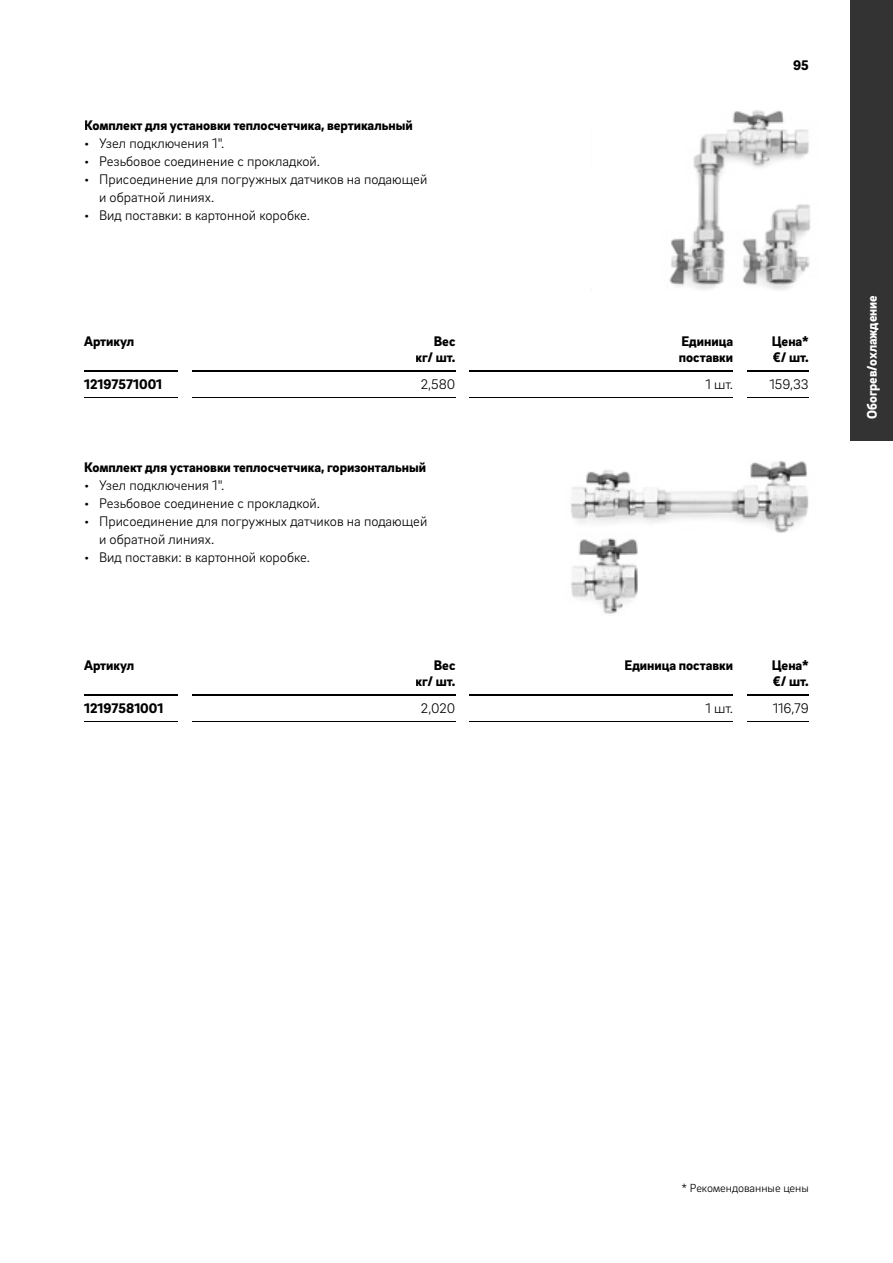
<style>
.page{position:relative;width:893px;height:1263px;background:#fff}
.page>*{position:absolute;margin:0;border:0;box-sizing:border-box;transform-origin:0 0}
.t1{font:300 14.25px/18px "Brix Sans";color:#000}
.t2{font:900 14.25px/16.5px "Brix Sans";color:#000}
.t3{font:900 14.25px "Brix Sans";color:#fff;scale:.96 1}
.t4{font:300 12px "Brix Sans";color:#000}
</style>
<div class="page">
<div style="left:850px;top:0;width:43px;height:440px;background:#333"></div>
<hr style="left:84px;top:398px;width:94px;height:1px;background:#000">
<hr style="left:192px;top:398px;width:263px;height:1px;background:#000">
<hr style="left:469px;top:398px;width:264px;height:1px;background:#000">
<hr style="left:747px;top:398px;width:62px;height:1px;background:#000">
<hr style="left:84px;top:370px;width:94px;height:1px;background:#000">
<hr style="left:192px;top:370px;width:263px;height:1px;background:#000">
<hr style="left:469px;top:370px;width:264px;height:1px;background:#000">
<hr style="left:747px;top:370px;width:62px;height:1px;background:#000">
<img style="left:669px;top:110px;width:141px;height:180px">
<hr style="left:84px;top:722px;width:94px;height:1px;background:#000">
<hr style="left:192px;top:722px;width:263px;height:1px;background:#000">
<hr style="left:469px;top:722px;width:264px;height:1px;background:#000">
<hr style="left:747px;top:722px;width:62px;height:1px;background:#000">
<hr style="left:84px;top:694px;width:94px;height:1px;background:#000">
<hr style="left:192px;top:694px;width:263px;height:1px;background:#000">
<hr style="left:469px;top:694px;width:264px;height:1px;background:#000">
<hr style="left:747px;top:694px;width:62px;height:1px;background:#000">
<img style="left:571px;top:461px;width:238px;height:153px">
<p class="t2" style="left:84px;top:118px;width:330px">Комплект для установки теплосчетчика, вертикальный</p>
<p class="t1" style="left:84px;top:133px;width:142px">• Узел подключения 1".</p>
<p class="t1" style="left:84px;top:151px;width:237px">• Резьбовое соединение с прокладкой.</p>
<p class="t1" style="left:99px;top:169px;width:330px;text-indent:-15px">• Присоединение для погружных датчиков на подающей и обратной линиях.</p>
<p class="t1" style="left:84px;top:205px;width:227px">• Вид поставки: в картонной коробке.</p>
<p class="t2" style="left:793px;top:58px;width:17px">95</p>
<p class="t2" style="left:84px;top:334px;width:51px">Артикул</p>
<p class="t2" style="left:415px;top:334px;width:41px;text-align:right">Вес кг/ шт.</p>
<p class="t2" style="left:679px;top:334px;width:56px">Единица поставки</p>
<p class="t2" style="left:772px;top:334px;width:39px">Цена* €/ шт.</p>
<p class="t2" style="left:84px;top:378px;width:79px">12197571001</p>
<p class="t1" style="left:421px;top:375px;width:36px">2,580</p>
<p class="t1" style="left:705px;top:375px;width:29px">1 шт.</p>
<p class="t1" style="left:769px;top:375px;width:41px">159,33</p>
<p class="t2" style="left:84px;top:460px;width:343px">Комплект для установки теплосчетчика, горизонтальный</p>
<p class="t1" style="left:84px;top:475px;width:142px">• Узел подключения 1".</p>
<p class="t1" style="left:84px;top:493px;width:237px">• Резьбовое соединение с прокладкой.</p>
<p class="t1" style="left:99px;top:511px;width:330px;text-indent:-15px">• Присоединение для погружных датчиков на подающей и обратной линиях.</p>
<p class="t1" style="left:84px;top:547px;width:227px">• Вид поставки: в картонной коробке.</p>
<p class="t2" style="left:84px;top:658px;width:51px">Артикул</p>
<p class="t2" style="left:415px;top:658px;width:41px;text-align:right">Вес кг/ шт.</p>
<p class="t2" style="left:625px;top:658px;width:110px">Единица поставки</p>
<p class="t2" style="left:772px;top:658px;width:39px">Цена* €/ шт.</p>
<p class="t2" style="left:84px;top:702px;width:81px">12197581001</p>
<p class="t1" style="left:421px;top:699px;width:36px">2,020</p>
<p class="t1" style="left:705px;top:699px;width:29px">1 шт.</p>
<p class="t1" style="left:773px;top:699px;width:38px">116,79</p>
<p class="t3" style="left:867px;top:419px;width:130px;rotate:-90deg">Обогрев/охлаждение</p>
<p class="t4" style="left:682px;top:1180px;width:129px">* Рекомендованные цены</p>
</div>
